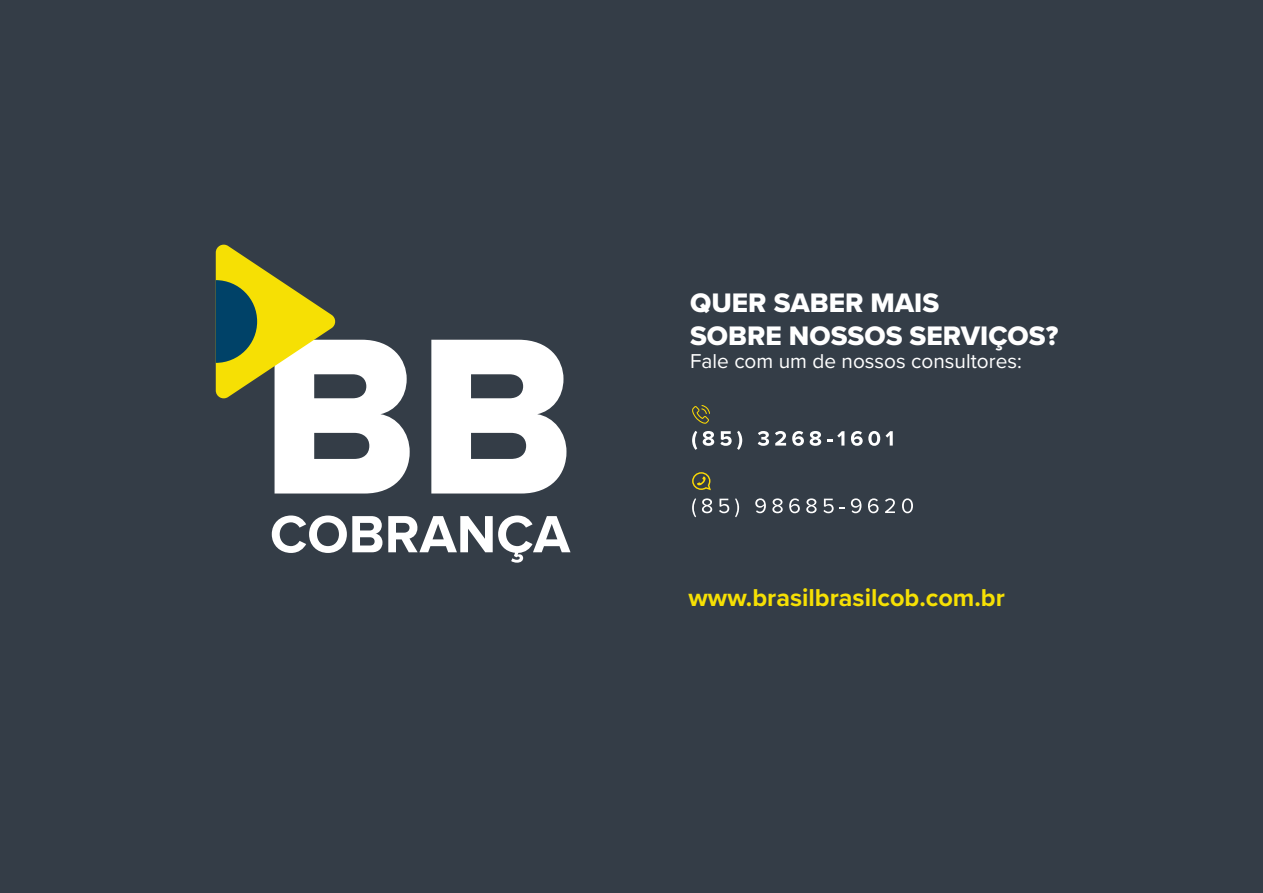
<style>
.page{position:relative;width:1263px;height:893px;background:#343d47}
.page>*{position:absolute;margin:0;border:0;box-sizing:border-box;transform-origin:0 0}
.t1{font:27.75px/33.8px "Proxima Nova Extrabld";color:#fff}
.t2{font:700 25.35px "Proxima Nova";color:#f6e004}
.t3{font:20.85px "Proxima Nova";color:#fff}
</style>
<div class="page">
<svg style="left:692px;top:431px;width:5px;height:19px"></svg>
<svg style="left:703px;top:431px;width:11px;height:15px"></svg>
<svg style="left:720px;top:431px;width:22px;height:19px"></svg>
<svg style="left:758px;top:431px;width:11px;height:15px"></svg>
<svg style="left:775px;top:431px;width:11px;height:15px"></svg>
<svg style="left:792px;top:431px;width:12px;height:15px"></svg>
<svg style="left:810px;top:431px;width:11px;height:15px"></svg>
<svg style="left:827px;top:431px;width:17px;height:15px"></svg>
<svg style="left:851px;top:431px;width:42px;height:15px"></svg>
<svg style="left:692px;top:498px;width:4px;height:19px"></svg>
<svg style="left:702px;top:498px;width:10px;height:15px"></svg>
<svg style="left:719px;top:499px;width:10px;height:14px"></svg>
<svg style="left:735px;top:498px;width:4px;height:19px"></svg>
<svg style="left:755px;top:498px;width:11px;height:15px"></svg>
<svg style="left:772px;top:498px;width:11px;height:15px"></svg>
<svg style="left:789px;top:498px;width:11px;height:15px"></svg>
<svg style="left:806px;top:498px;width:11px;height:15px"></svg>
<svg style="left:823px;top:499px;width:11px;height:14px"></svg>
<svg style="left:851px;top:498px;width:10px;height:15px"></svg>
<svg style="left:868px;top:498px;width:10px;height:15px"></svg>
<svg style="left:885px;top:498px;width:10px;height:15px"></svg>
<svg style="left:902px;top:498px;width:11px;height:15px"></svg>
<svg style="left:692px;top:472px;width:19px;height:18px"></svg>
<svg style="left:692px;top:405px;width:18px;height:19px"></svg>
<svg style="left:431px;top:340px;width:135px;height:153px"></svg>
<svg style="left:272px;top:515px;width:110px;height:38px"></svg>
<svg style="left:388px;top:515px;width:182px;height:48px"></svg>
<svg style="left:216px;top:244px;width:194px;height:249px"></svg>
<p class="t1" style="left:690px;top:285px;width:370px">QUER SABER MAIS<br>SOBRE NOSSOS SERVIÇOS?</p>
<p class="t3" style="left:690px;top:346px;width:333px">Fale com um de nossos consultores:</p>
<p class="t2" style="left:688px;top:579px;width:318px">www.brasilbrasilcob.com.br</p>
</div>
